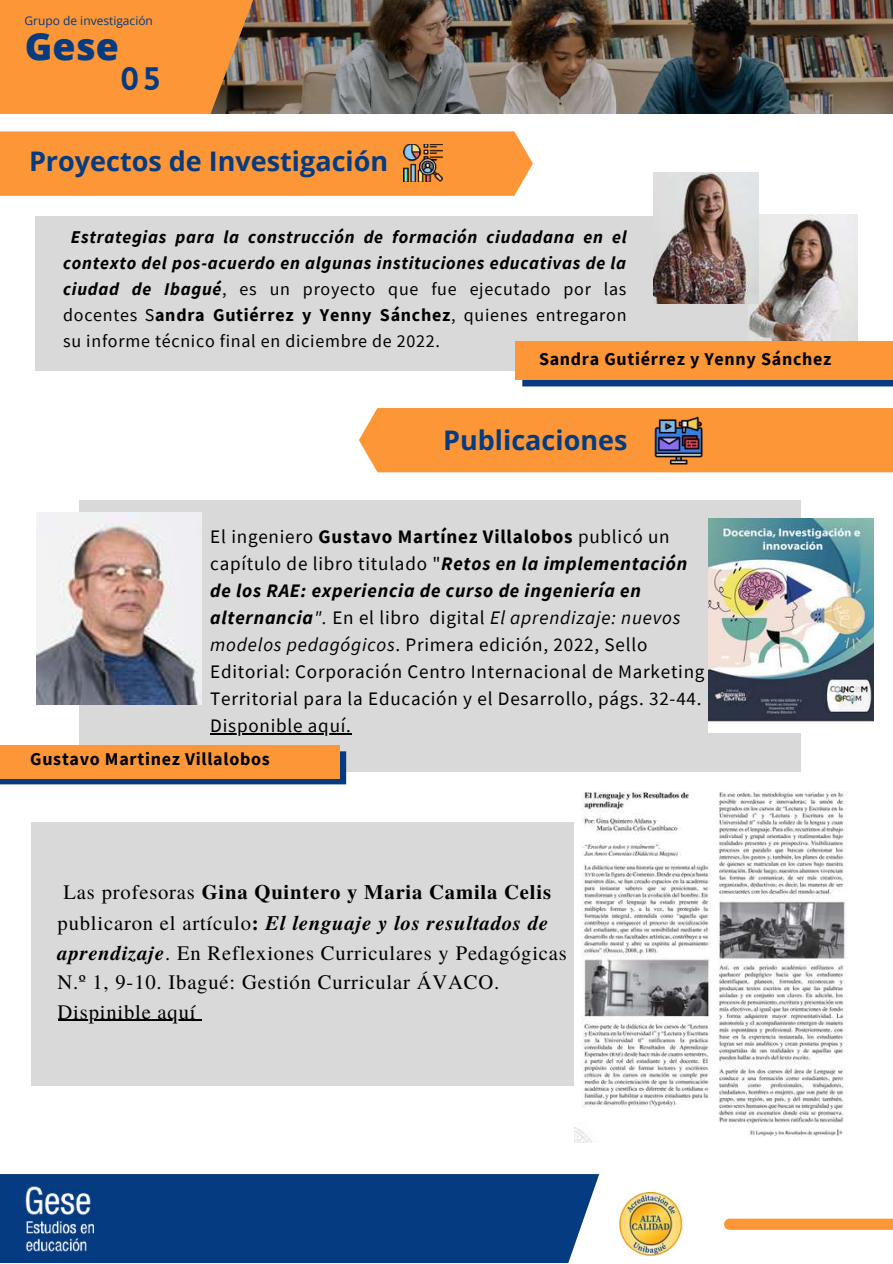
<style>
.page{position:relative;width:893px;height:1264px;background:#fff}
.page>*{position:absolute;margin:0;border:0;box-sizing:border-box;transform-origin:0 0}
.t1{font:800 37.5px "Open Sans";color:#053b80}
.t2{font:30px "CA Generated";color:#053b80}
.t3{font:700 27px "Open Sans";color:#053b80}
.t4{font:20.55px/29.8px "Te X Gyre Termes";letter-spacing:.04em;color:#000}
.t5{font:19.05px/27px "Source Sans Pro";letter-spacing:.04em;color:#000}
.t6{font:italic 700 18px/25.8px "Source Sans Pro";letter-spacing:.04em;color:#000;text-align:justify}
.t7{font:700 18px "Source Sans Pro";letter-spacing:.04em;color:#000}
.t8{font:12px "Open Sans";color:#053b80}
.s1{font-weight:400;font-style:normal}
.s2{font-style:normal}
.s3{font-weight:700}
.s4{font-weight:700;font-style:italic}
.s5{font-style:italic}
</style>
<div class="page">
<div style="left:729px;top:1218px;width:163px;height:11px;background:#fd9636"></div>
<img style="left:619px;top:1192px;width:64px;height:63px">
<div style="left:0;top:1173px;width:599px;height:89px;background:#053b80"></div>
<img style="left:25px;top:1186px;width:68px;height:66px">
<div style="left:0;top:131px;width:533px;height:65px;background:#fd9636"></div>
<img style="left:403px;top:144px;width:39px;height:37px">
<div style="left:36px;top:217px;width:757px;height:154px;background:#d9d9d9"></div>
<img style="left:748px;top:214px;width:109px;height:127px">
<svg style="left:522px;top:379px;width:370px;height:7px;background:#284875"></svg>
<div style="left:515px;top:341px;width:377px;height:38px;background:#fd9636"></div>
<img style="left:653px;top:172px;width:105px;height:132px">
<div style="left:80px;top:500px;width:720px;height:272px;background:#d9d9d9"></div>
<div style="left:359px;top:408px;width:533px;height:64px;background:#fd9636"></div>
<img style="left:37px;top:512px;width:164px;height:192px">
<svg style="left:0;top:751px;width:346px;height:33px;background:#2a4874"></svg>
<div style="left:0;top:745px;width:340px;height:33px;background:#fd9636"></div>
<img style="left:708px;top:519px;width:165px;height:213px">
<img style="left:653px;top:416px;width:50px;height:49px">
<div style="left:31px;top:822px;width:812px;height:264px;background:#d9d9d9"></div>
<img style="left:305px;top:0;width:587px;height:114px">
<svg style="left:0;top:0;width:305px;height:114px;background:#da883c"></svg>
<hr style="left:210px;top:733px;width:142px;height:1px;background:#000">
<hr style="left:58px;top:1019px;width:138px;height:1px;background:#000">
<img style="left:574px;top:791px;width:274px;height:350px">
<p class="t8" style="left:24px;top:12px;width:130px">Grupo de investigación</p>
<h1 class="t1" style="left:25px;top:20px;width:96px">Gese</h1>
<h2 class="t2" style="left:121px;top:62px;width:42px">05</h2>
<h3 class="t3" style="left:29px;top:142px;width:360px">Proyectos de Investigación</h3>
<p class="t6" style="left:63px;top:224px;width:565px;text-indent:8px">Estrategias para la construcción de formación ciudadana en el contexto del pos-acuerdo en algunas instituciones educativas de la ciudad de Ibagué<span class="s1">, es un proyecto que fue ejecutado por las docentes S</span><span class="s2">andra Gutiérrez y Yenny Sánchez</span><span class="s1">, quienes entregaron su informe técnico final en diciembre de 2022.</span></p>
<p class="t7" style="left:539px;top:347px;width:294px">Sandra Gutiérrez y Yenny Sánchez</p>
<h3 class="t3" style="left:443px;top:421px;width:186px">Publicaciones</h3>
<p class="t5" style="left:210px;top:523px;width:495px">El ingeniero <span class="s3">Gustavo Martínez Villalobos</span> publicó un capítulo de libro titulado "<span class="s4">Retos en la implementación de los RAE: experiencia de curso de ingeniería en alternancia</span><span class="s5">".</span> En el libro digital <span class="s5">El aprendizaje: nuevos modelos pedagógicos</span>. Primera edición, 2022, Sello Editorial: Corporación Centro Internacional de Marketing Territorial para la Educación y el Desarrollo, págs. 32-44.<br>Disponible aquí.</p>
<p class="t7" style="left:30px;top:747px;width:241px">Gustavo Martinez Villalobos</p>
<p class="t4" style="left:58px;top:876px;width:511px">Las profesoras <span class="s3">Gina Quintero y Maria Camila Celis </span>publicaron el artículo<span class="s3">:</span> <span class="s4">El lenguaje y los resultados de aprendizaje</span>. En Reflexiones Curriculares y Pedagógicas N.º 1, 9-10. Ibagué: Gestión Curricular ÁVACO.<br>Dispinible aquí</p>
</div>
